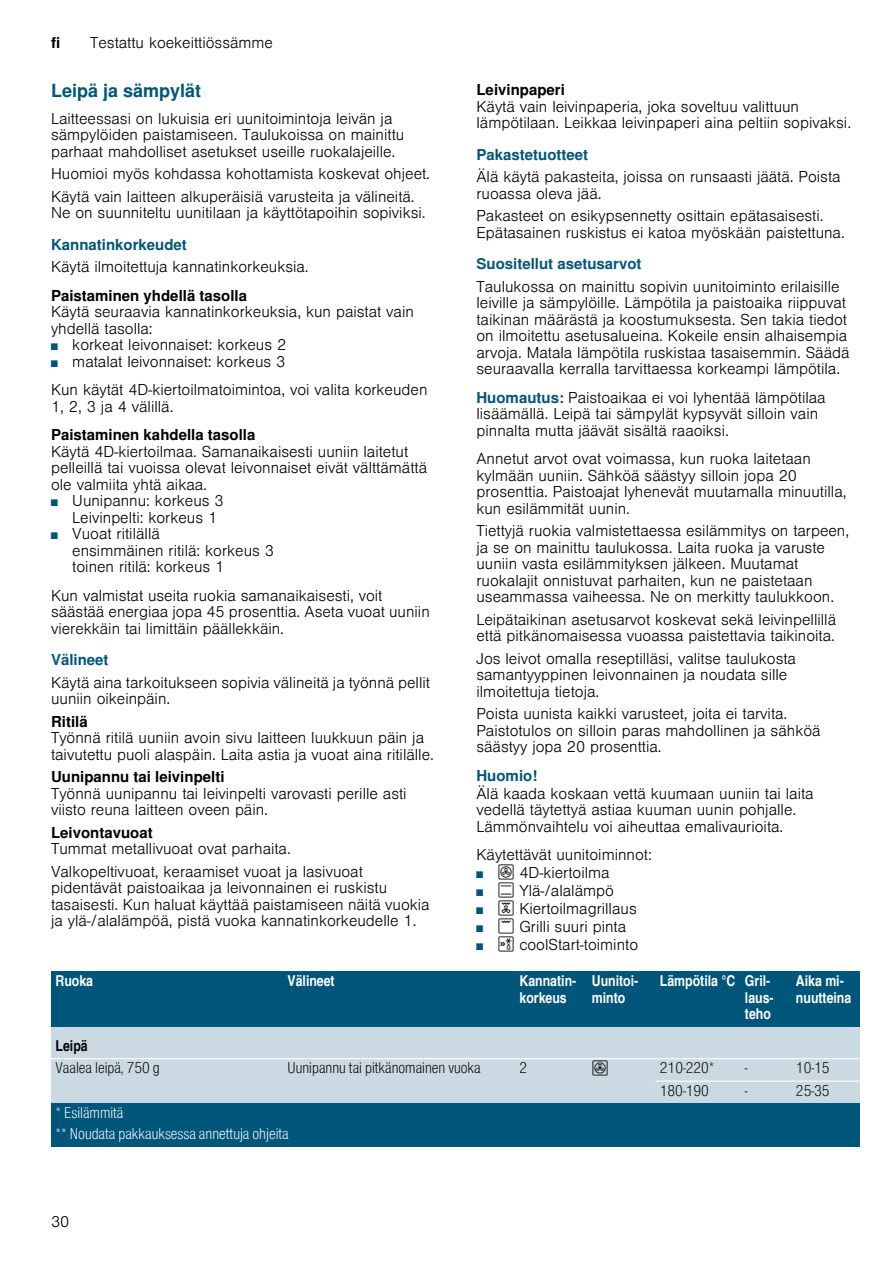
<style>
.page{position:relative;width:893px;height:1263px;background:#fff}
.page>*{position:absolute;margin:0;border:0;box-sizing:border-box;transform-origin:0 0}
.t1{font:700 18px "Nimbus San L";color:#00567a}
.t2{font:16.5px "BSH Symb PH2";color:#000}
.t3{font:300 15px/16.5px "Nimbus San L";color:#000}
.t4{font:700 15px "Nimbus San L";color:#000}
.t5{font:15px/16.5px "Nimbus San L Bol Con";color:#fff}
.t6{font:15px "Nimbus San L Lig Con";color:#000}
.t7{font:700 15px "Nimbus San L";color:#00567a}
.t8{font:15px/21px "Nimbus San L Lig Con";color:#fff}
.t9{font:15px "Nimbus San L Bol Con";color:#000}
.s1{font-size:9px;color:#00567a}
.s2{font-weight:700;color:#00567a}
.s3{font-family:"BSH Symb PH2";font-weight:400;font-size:16.5px}
.s4{font-family:"BSH Symb PH3";font-weight:400;font-size:16.5px}
</style>
<div class="page">
<div style="left:51px;top:972px;width:232px;height:55px;background:#00567a"></div>
<div style="left:283px;top:972px;width:232px;height:55px;background:#00567a"></div>
<div style="left:515px;top:972px;width:72px;height:55px;background:#00567a"></div>
<div style="left:587px;top:972px;width:68px;height:55px;background:#00567a"></div>
<div style="left:655px;top:972px;width:85px;height:55px;background:#00567a"></div>
<div style="left:740px;top:972px;width:51px;height:55px;background:#00567a"></div>
<div style="left:791px;top:972px;width:68px;height:55px;background:#00567a"></div>
<div style="left:51px;top:1027px;width:808px;height:32px;background:#cbd9e3"></div>
<div style="left:51px;top:1059px;width:232px;height:45px;background:#cbd9e3"></div>
<div style="left:283px;top:1059px;width:232px;height:45px;background:#cbd9e3"></div>
<div style="left:515px;top:1059px;width:72px;height:45px;background:#cbd9e3"></div>
<div style="left:587px;top:1059px;width:68px;height:45px;background:#cbd9e3"></div>
<div style="left:655px;top:1059px;width:85px;height:22px;background:#cbd9e3"></div>
<div style="left:740px;top:1059px;width:51px;height:22px;background:#cbd9e3"></div>
<div style="left:791px;top:1059px;width:68px;height:22px;background:#cbd9e3"></div>
<div style="left:655px;top:1081px;width:85px;height:23px;background:#cbd9e3"></div>
<div style="left:740px;top:1081px;width:51px;height:23px;background:#cbd9e3"></div>
<div style="left:791px;top:1081px;width:68px;height:23px;background:#cbd9e3"></div>
<div style="left:51px;top:1104px;width:808px;height:43px;background:#00567a"></div>
<hr style="left:51px;top:1058px;width:808px;height:1px;background:#fff">
<hr style="left:655px;top:1080px;width:204px;height:2px;background:#fff">
<p class="t4" style="left:51px;top:34px;width:11px">fi</p>
<p class="t3" style="left:90px;top:33px;width:184px">Testattu koekeittiössämme</p>
<p class="t1" style="left:51px;top:79px;width:152px">Leipä ja sämpylät</p>
<p class="t3" style="left:51px;top:109px;width:355px">Laitteessasi on lukuisia eri uunitoimintoja leivän ja sämpylöiden paistamiseen. Taulukoissa on mainittu parhaat mahdolliset asetukset useille ruokalajeille.</p>
<p class="t3" style="left:51px;top:161px;width:380px;line-height:22.5px">Huomioi myös kohdassa kohottamista koskevat ohjeet.<br>Käytä vain laitteen alkuperäisiä varusteita ja välineitä.</p>
<p class="t3" style="left:51px;top:203px;width:376px">Ne on suunniteltu uunitilaan ja käyttötapoihin sopiviksi.</p>
<p class="t7" style="left:51px;top:235px;width:137px">Kannatinkorkeudet</p>
<p class="t3" style="left:51px;top:257px;width:259px">Käytä ilmoitettuja kannatinkorkeuksia.</p>
<p class="t4" style="left:51px;top:286px;width:197px">Paistaminen yhdellä tasolla</p>
<p class="t3" style="left:51px;top:302px;width:364px">Käytä seuraavia kannatinkorkeuksia, kun paistat vain yhdellä tasolla:</p>
<p class="t3" style="left:51px;top:335px;width:237px"><span class="s1">■</span> korkeat leivonnaiset: korkeus 2</p>
<p class="t3" style="left:51px;top:346px;width:378px;line-height:28.5px"><span class="s1">■</span> matalat leivonnaiset: korkeus 3<br>Kun käytät 4D-kiertoilmatoimintoa, voi valita korkeuden</p>
<p class="t3" style="left:51px;top:397px;width:124px">1, 2, 3 ja 4 välillä.</p>
<p class="t4" style="left:51px;top:425px;width:206px">Paistaminen kahdella tasolla</p>
<p class="t3" style="left:51px;top:442px;width:377px">Käytä 4D-kiertoilmaa. Samanaikaisesti uuniin laitetut pelleillä tai vuoissa olevat leivonnaiset eivät välttämättä ole valmiita yhtä aikaa.</p>
<p class="t3" style="left:72px;top:491px;width:153px;text-indent:-21px"><span class="s1">■</span> Uunipannu: korkeus 3<br>Leivinpelti: korkeus 1</p>
<p class="t3" style="left:72px;top:524px;width:203px;text-indent:-21px"><span class="s1">■</span> Vuoat ritilällä<br>ensimmäinen ritilä: korkeus 3 toinen ritilä: korkeus 1</p>
<p class="t3" style="left:51px;top:586px;width:380px">Kun valmistat useita ruokia samanaikaisesti, voit säästää energiaa jopa 45 prosenttia. Aseta vuoat uuniin vierekkäin tai limittäin päällekkäin.</p>
<p class="t7" style="left:51px;top:650px;width:59px">Välineet</p>
<p class="t3" style="left:51px;top:673px;width:380px">Käytä aina tarkoitukseen sopivia välineitä ja työnnä pellit uuniin oikeinpäin.</p>
<p class="t4" style="left:51px;top:712px;width:38px">Ritilä</p>
<p class="t3" style="left:51px;top:728px;width:384px">Työnnä ritilä uuniin avoin sivu laitteen luukkuun päin ja taivutettu puoli alaspäin. Laita astia ja vuoat aina ritilälle.</p>
<p class="t4" style="left:51px;top:767px;width:175px">Uunipannu tai leivinpelti</p>
<p class="t3" style="left:51px;top:784px;width:357px">Työnnä uunipannu tai leivinpelti varovasti perille asti viisto reuna laitteen oveen päin.</p>
<p class="t4" style="left:51px;top:823px;width:103px">Leivontavuoat</p>
<p class="t3" style="left:51px;top:836px;width:313px;line-height:22.5px">Tummat metallivuoat ovat parhaita.<br>Valkopeltivuoat, keraamiset vuoat ja lasivuoat</p>
<p class="t3" style="left:51px;top:878px;width:380px">pidentävät paistoaikaa ja leivonnainen ei ruskistu tasaisesti. Kun haluat käyttää paistamiseen näitä vuokia ja ylä-/alalämpöä, pistä vuoka kannatinkorkeudelle 1.</p>
<p class="t4" style="left:476px;top:80px;width:90px">Leivinpaperi</p>
<p class="t3" style="left:476px;top:97px;width:376px">Käytä vain leivinpaperia, joka soveltuu valittuun lämpötilaan. Leikkaa leivinpaperi aina peltiin sopivaksi.</p>
<p class="t7" style="left:476px;top:145px;width:113px">Pakastetuotteet</p>
<p class="t3" style="left:476px;top:167px;width:365px">Älä käytä pakasteita, joissa on runsaasti jäätä. Poista ruoassa oleva jää.</p>
<p class="t3" style="left:476px;top:206px;width:370px">Pakasteet on esikypsennetty osittain epätasaisesti.<br>Epätasainen ruskistus ei katoa myöskään paistettuna.</p>
<p class="t7" style="left:476px;top:254px;width:167px">Suositellut asetusarvot</p>
<p class="t3" style="left:476px;top:277px;width:374px">Taulukossa on mainittu sopivin uunitoiminto erilaisille leiville ja sämpylöille. Lämpötila ja paistoaika riippuvat taikinan määrästä ja koostumuksesta. Sen takia tiedot on ilmoitettu asetusalueina. Kokeile ensin alhaisempia arvoja. Matala lämpötila ruskistaa tasaisemmin. Säädä seuraavalla kerralla tarvittaessa korkeampi lämpötila.</p>
<p class="t3" style="left:476px;top:388px;width:351px"><span class="s2">Huomautus:</span> Paistoaikaa ei voi lyhentää lämpötilaa lisäämällä. Leipä tai sämpylät kypsyvät silloin vain pinnalta mutta jäävät sisältä raaoiksi.</p>
<p class="t3" style="left:476px;top:449px;width:371px">Annetut arvot ovat voimassa, kun ruoka laitetaan kylmään uuniin. Sähköä säästyy silloin jopa 20 prosenttia. Paistoajat lyhenevät muutamalla minuutilla, kun esilämmität uunin.</p>
<p class="t3" style="left:476px;top:521px;width:374px">Tiettyjä ruokia valmistettaessa esilämmitys on tarpeen, ja se on mainittu taulukossa. Laita ruoka ja varuste uuniin vasta esilämmityksen jälkeen. Muutamat ruokalajit onnistuvat parhaiten, kun ne paistetaan useammassa vaiheessa. Ne on merkitty taulukkoon.</p>
<p class="t3" style="left:476px;top:610px;width:361px">Leipätaikinan asetusarvot koskevat sekä leivinpellillä että pitkänomaisessa vuoassa paistettavia taikinoita.</p>
<p class="t3" style="left:476px;top:649px;width:321px">Jos leivot omalla reseptilläsi, valitse taulukosta samantyyppinen leivonnainen ja noudata sille ilmoitettuja tietoja.</p>
<p class="t3" style="left:476px;top:704px;width:345px">Poista uunista kaikki varusteet, joita ei tarvita.<br>Paistotulos on silloin paras mahdollinen ja sähköä säästyy jopa 20 prosenttia.</p>
<p class="t7" style="left:476px;top:766px;width:62px">Huomio!</p>
<p class="t3" style="left:476px;top:784px;width:339px">Älä kaada koskaan vettä kuumaan uuniin tai laita vedellä täytettyä astiaa kuuman uunin pohjalle.<br>Lämmönvaihtelu voi aiheuttaa emalivaurioita.</p>
<p class="t3" style="left:476px;top:845px;width:177px">Käytettävät uunitoiminnot:</p>
<p class="t3" style="left:476px;top:863px;width:135px"><span class="s1">■</span> <span class="s3">:</span> 4D-kiertoilma</p>
<p class="t3" style="left:476px;top:881px;width:139px"><span class="s1">■</span> <span class="s3">%</span> Ylä-/alalämpö</p>
<p class="t3" style="left:476px;top:899px;width:162px"><span class="s1">■</span> <span class="s3">4</span> Kiertoilmagrillaus</p>
<p class="t3" style="left:476px;top:917px;width:151px"><span class="s1">■</span> <span class="s3">(</span> Grilli suuri pinta</p>
<p class="t3" style="left:476px;top:935px;width:163px"><span class="s1">■</span> <span class="s4">,</span> coolStart-toiminto</p>
<p class="t5" style="left:56px;top:972px;width:39px">Ruoka</p>
<p class="t5" style="left:287px;top:972px;width:49px">Välineet</p>
<p class="t5" style="left:519px;top:972px;width:58px">Kannatin&shy;korkeus</p>
<p class="t5" style="left:592px;top:972px;width:48px">Uunitoi&shy;minto</p>
<p class="t5" style="left:745px;top:972px;width:30px;text-indent:-85px">Lämpötila °C Gril&shy;laus&shy;teho</p>
<p class="t5" style="left:796px;top:972px;width:57px">Aika mi&shy;nuutteina</p>
<p class="t9" style="left:56px;top:1036px;width:34px">Leipä</p>
<p class="t6" style="left:56px;top:1058px;width:106px">Vaalea leipä, 750 g</p>
<p class="t6" style="left:287px;top:1058px;width:195px">Uunipannu tai pitkänomainen vuoka</p>
<p class="t6" style="left:519px;top:1058px;width:9px">2</p>
<p class="t2" style="left:592px;top:1059px;width:18px">:</p>
<p class="t6" style="left:660px;top:1058px;width:56px">210-220*</p>
<p class="t6" style="left:745px;top:1058px;width:4px">-</p>
<p class="t6" style="left:796px;top:1058px;width:35px">10-15</p>
<p class="t6" style="left:660px;top:1081px;width:51px">180-190</p>
<p class="t6" style="left:745px;top:1081px;width:4px">-</p>
<p class="t6" style="left:796px;top:1081px;width:35px">25-35</p>
<p class="t8" style="left:56px;top:1102px;width:235px">* Esilämmitä<br>** Noudata pakkauksessa annettuja ohjeita</p>
<p class="t3" style="left:51px;top:1212px;width:20px">30</p>
</div>
